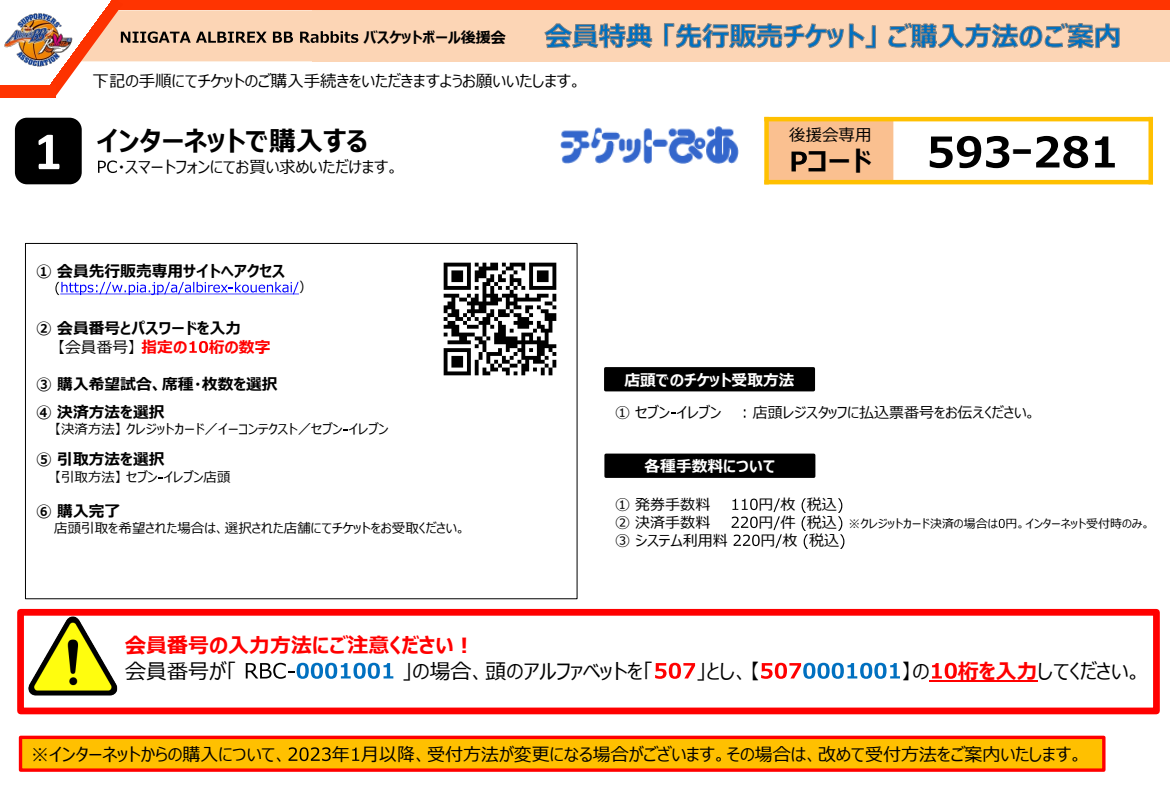
<style>
.page{position:relative;width:1170px;height:810px;background:#fff}
.page>*{position:absolute;margin:0;border:0;box-sizing:border-box;transform-origin:0 0}
.t1{font:700 54px "Calibri";color:#fff}
.t2{font:700 42px "Meiryo UI";color:#000}
.t3{font:700 27px "Meiryo UI";color:#000}
.t4{font:21px "Meiryo UI";color:#000}
.t5{font:700 21px "Meiryo UI";color:#f00}
.t6{font:18px "Meiryo UI";color:#000}
.t7{font:16.5px "Meiryo UI";color:#000}
.t8{font:700 15.75px/18.9px "Meiryo UI";color:#000}
.t9{font:700 15.75px "Meiryo UI";color:#fff}
.t10{font:700 15.75px "Meiryo UI";color:#f00}
.t11{font:15px "Meiryo UI";color:#000}
.t12{font:700 15px "Meiryo UI";color:#000}
.t13{font:13.5px "Meiryo UI";color:#000}
.t14{font:13.5px "Meiryo";color:#000}
.t15{font:12px "Meiryo UI";color:#000}
.s1{font-weight:400}
.s2{color:#f00}
.s3{font-size:15px}
.s4{font-weight:700;color:#f00}
</style>
<div class="page">
<div style="left:123px;top:0;width:1047px;height:9px;background:#ff3401"></div>
<div style="left:313px;top:10px;width:857px;height:51px;background:#fcd5b5"></div>
<img style="left:50px;top:0;width:73px;height:96px">
<img style="left:1px;top:85px;width:55px;height:12px">
<img style="left:4px;top:10px;width:58px;height:60px">
<svg style="left:544px;top:23px;width:108px;height:25px"></svg>
<svg style="left:664px;top:23px;width:212px;height:25px"></svg>
<svg style="left:888px;top:23px;width:232px;height:25px"></svg>
<svg style="left:98px;top:160px;width:19px;height:13px"></svg>
<div style="left:16px;top:119px;width:64px;height:64px;background:#000;border-radius:11px"></div>
<div style="left:15px;top:118px;width:67px;height:66px;border:3px solid #000;border-radius:11px"></div>
<svg style="left:55px;top:282px;width:244px;height:13px"></svg>
<svg style="left:189px;top:341px;width:19px;height:12px"></svg>
<div style="left:604px;top:367px;width:211px;height:24px;background:#000;border:3px solid #000"></div>
<div style="left:604px;top:454px;width:211px;height:24px;background:#000;border:3px solid #000"></div>
<svg style="left:732px;top:499px;width:26px;height:11px"></svg>
<svg style="left:732px;top:517px;width:26px;height:11px"></svg>
<svg style="left:999px;top:519px;width:6px;height:9px"></svg>
<svg style="left:734px;top:535px;width:26px;height:11px"></svg>
<svg style="left:773px;top:498px;width:9px;height:50px"></svg>
<svg style="left:802px;top:498px;width:6px;height:51px"></svg>
<svg style="left:838px;top:498px;width:6px;height:51px"></svg>
<svg style="left:62px;top:10px;width:296px;height:80px"></svg>
<div style="left:767px;top:119px;width:127px;height:63px;background:#fac090"></div>
<hr style="left:893px;top:117px;width:2px;height:67px;background:#fff">
<div style="left:764px;top:117px;width:5px;height:67px;background:#ffc000"></div>
<hr style="left:1149px;top:117px;width:4px;height:67px;background:#ffc000">
<hr style="left:764px;top:117px;width:389px;height:4px;background:#ffc000">
<hr style="left:764px;top:180px;width:389px;height:4px;background:#ffc000">
<svg style="left:792px;top:152px;width:15px;height:19px"></svg>
<svg style="left:930px;top:136px;width:79px;height:32px"></svg>
<svg style="left:1036px;top:136px;width:79px;height:32px"></svg>
<img style="left:560px;top:126px;width:178px;height:37px">
<img style="left:28px;top:617px;width:90px;height:79px">
<div style="left:17px;top:609px;width:1143px;height:105px;border:7px solid #f00"></div>
<svg style="left:246px;top:663px;width:147px;height:16px"></svg>
<svg style="left:655px;top:663px;width:40px;height:16px"></svg>
<svg style="left:761px;top:663px;width:139px;height:16px"></svg>
<svg style="left:932px;top:663px;width:25px;height:16px"></svg>
<hr style="left:929px;top:681px;width:109px;height:1px;background:#f00">
<img style="left:443px;top:262px;width:114px;height:114px">
<div style="left:19px;top:736px;width:1087px;height:36px;background:#ffc000;border:3px solid #f00"></div>
<svg style="left:289px;top:747px;width:42px;height:14px"></svg>
<svg style="left:352px;top:748px;width:7px;height:13px"></svg>
<h1 class="t1" style="left:35px;top:113px;width:29px">1</h1>
<p class="t12" style="left:364px;top:27px;width:144px">バスケットボール後援会</p>
<p class="t7" style="left:93px;top:70px;width:491px">下記の手順にてチケットのご購入手続きをいただきますようお願いいたします。</p>
<h3 class="t3" style="left:97px;top:122px;width:273px">インターネットで購入する</h3>
<p class="t7" style="left:117px;top:155px;width:283px">・スマートフォンにてお買い求めいただけます。</p>
<p class="t8" style="left:36px;top:263px;width:250px">① 会員先行販売専用サイトへアクセス</p>
<p class="t14" style="left:299px;top:278px;width:15px">）</p>
<p class="t8" style="left:57px;top:320px;width:186px;text-indent:-21px">② 会員番号とパスワードを入力<span class="s1">【会員番号】</span><span class="s2">指定の</span></p>
<p class="t10" style="left:209px;top:336px;width:63px">桁の数字</p>
<p class="t8" style="left:36px;top:371px;width:243px;line-height:27.9px">③ 購入希望試合、席種・枚数を選択<br>④ 決済方法を選択</p>
<p class="t13" style="left:54px;top:420px;width:336px">【決済方法】クレジットカード／イーコンテクスト／セブンイレブン</p>
<p class="t8" style="left:36px;top:451px;width:130px">⑤ 引取方法を選択</p>
<p class="t13" style="left:54px;top:468px;width:178px">【引取方法】セブンイレブン店頭</p>
<p class="t8" style="left:36px;top:502px;width:85px">⑥ 購入完了</p>
<p class="t13" style="left:54px;top:519px;width:413px">店頭引取を希望された場合は、選択された店舗にてチケットをお受取ください。</p>
<p class="t7" style="left:789px;top:124px;width:84px">後援会専用</p>
<h3 class="t3" style="left:808px;top:143px;width:65px">コード</h3>
<h2 class="t2" style="left:1012px;top:123px;width:23px">ｰ</h2>
<p class="t9" style="left:624px;top:369px;width:172px">店頭でのチケット受取方法</p>
<p class="t11" style="left:615px;top:402px;width:108px">① セブンイレブン</p>
<p class="t11" style="left:753px;top:402px;width:285px">店頭レジスタッフに払込票番号をお伝えください。</p>
<p class="t9" style="left:645px;top:455px;width:132px">各種手数料について</p>
<p class="t11" style="left:615px;top:494px;width:97px">① 発券手数料</p>
<p class="t11" style="left:759px;top:494px;width:80px">円枚 税込</p>
<p class="t11" style="left:615px;top:512px;width:97px">② 決済手数料</p>
<p class="t15" style="left:759px;top:515px;width:393px"><span class="s3">円件 税込</span> ※クレジットカード決済の場合は 円。インターネット受付時のみ。</p>
<p class="t11" style="left:615px;top:530px;width:114px">③ システム利用料</p>
<p class="t11" style="left:761px;top:530px;width:80px">円枚 税込</p>
<h3 class="t5" style="left:125px;top:631px;width:351px">会員番号の入力方法にご注意ください︕</h3>
<h3 class="t4" style="left:125px;top:656px;width:113px">会員番号が「</h3>
<h3 class="t4" style="left:402px;top:656px;width:253px">」の場合、頭のアルファベットを「</h3>
<h3 class="t4" style="left:696px;top:656px;width:65px">」とし、【</h3>
<h3 class="t4" style="left:902px;top:656px;width:29px">】の</h3>
<h3 class="t4" style="left:958px;top:656px;width:186px"><span class="s4">桁を入力</span>してください。</h3>
<h3 class="t6" style="left:31px;top:742px;width:257px">※インターネットからの購入について、</h3>
<h3 class="t6" style="left:332px;top:742px;width:753px">年 月以降、受付方法が変更になる場合がございます。その場合は、改めて受付方法をご案内いたします。</h3>
</div>
